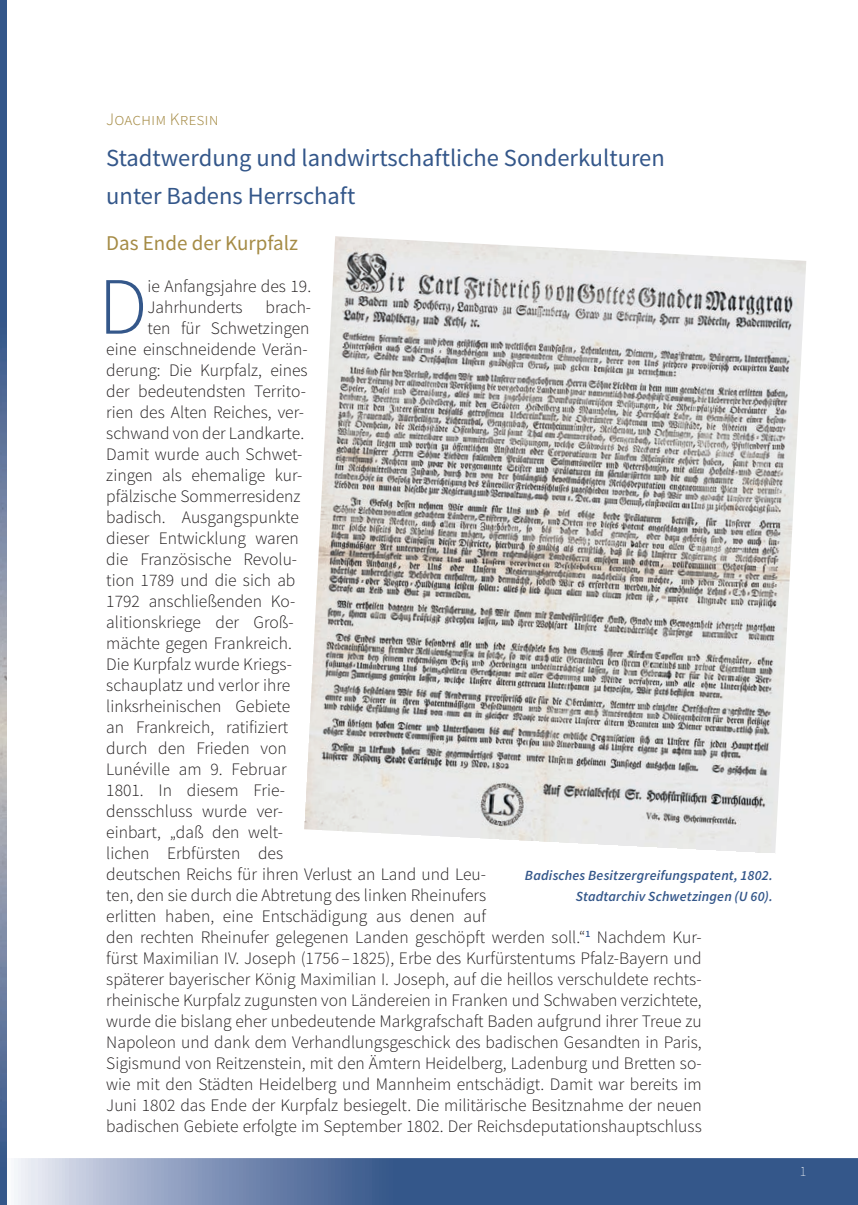
<style>
.page{position:relative;width:858px;height:1205px;background:#fff}
.page>*{position:absolute;margin:0;border:0;box-sizing:border-box;transform-origin:0 0}
.t1{font:300 81.2px "Source Sans Pro";color:#34578a}
.t2{font:24.5px/38.5px "Source Sans Pro";color:#34578a}
.t3{font:21px "Source Sans Pro";color:#a58b45}
.t4{font:300 17.5px/21px "Source Sans Pro";color:#231f20}
.t5{font:300 17.5px "Source Sans Pro";color:#a58b45}
.t6{font:italic 600 14px/21px "Source Sans Pro";letter-spacing:.01em;color:#34578a;text-align:right}
.t7{font:200 14px "Source Sans Pro";color:#fff}
</style>
<div class="page">
<div style="left:0;top:0;width:7px;height:1205px;background:#34578a"></div>
<img style="left:0;top:348px;width:7px;height:793px">
<img style="left:304px;top:236px;width:502px;height:617px">
<svg style="left:14px;top:1158px;width:844px;height:47px;background:#5b76a1"></svg>
<p class="t5" style="left:106px;top:108px;width:114px">JOACHIM KRESIN</p>
<h2 class="t2" style="left:106px;top:138px;width:560px">Stadtwerdung und landwirtschaftliche Sonderkulturen unter Badens Herrschaft</h2>
<p class="t3" style="left:106px;top:229px;width:193px">Das Ende der Kurpfalz</p>
<h1 class="t1" style="left:98px;top:257px;width:51px">D</h1>
<p class="t4" style="left:147px;top:275px;width:165px">ie Anfangsjahre des 19.<br>Jahrhunderts</p>
<p class="t4" style="left:265px;top:296px;width:47px">brach-</p>
<p class="t4" style="left:147px;top:317px;width:163px">ten für Schwetzingen</p>
<p class="t4" style="left:106px;top:338px;width:203px">eine einschneidende Verän-</p>
<p class="t4" style="left:106px;top:359px;width:203px">derung: Die Kurpfalz, eines</p>
<p class="t4" style="left:106px;top:380px;width:201px">der bedeutendsten Territo-</p>
<p class="t4" style="left:106px;top:401px;width:199px">rien des Alten Reiches, ver-</p>
<p class="t4" style="left:106px;top:422px;width:199px">schwand von der Landkarte.</p>
<p class="t4" style="left:106px;top:443px;width:197px">Damit wurde auch Schwet-</p>
<p class="t4" style="left:106px;top:464px;width:197px">zingen als ehemalige kur-</p>
<p class="t4" style="left:106px;top:485px;width:196px">pfälzische Sommerresidenz</p>
<p class="t4" style="left:106px;top:506px;width:194px">badisch. Ausgangspunkte</p>
<p class="t4" style="left:106px;top:527px;width:194px">dieser Entwicklung waren</p>
<p class="t4" style="left:106px;top:548px;width:192px">die Französische Revolu-</p>
<p class="t4" style="left:106px;top:569px;width:190px">tion 1789 und die sich ab</p>
<p class="t4" style="left:106px;top:590px;width:190px">1792 anschließenden Ko-</p>
<p class="t4" style="left:106px;top:611px;width:189px">alitionskriege der Groß-</p>
<p class="t4" style="left:106px;top:632px;width:187px">mächte gegen Frankreich.</p>
<p class="t4" style="left:106px;top:653px;width:187px">Die Kurpfalz wurde Kriegs-</p>
<p class="t4" style="left:106px;top:674px;width:185px">schauplatz und verlor ihre</p>
<p class="t4" style="left:106px;top:695px;width:185px">linksrheinischen Gebiete</p>
<p class="t4" style="left:106px;top:716px;width:183px">an Frankreich, ratifiziert</p>
<p class="t4" style="left:106px;top:737px;width:182px">durch den Frieden von</p>
<p class="t4" style="left:106px;top:758px;width:182px">Lunéville am 9. Februar</p>
<p class="t4" style="left:106px;top:779px;width:180px">1801. In diesem Frie-</p>
<p class="t4" style="left:106px;top:800px;width:178px">densschluss wurde ver-</p>
<p class="t4" style="left:106px;top:821px;width:178px">einbart, „daß den welt-</p>
<p class="t4" style="left:106px;top:842px;width:178px">lichen Erbfürsten des</p>
<p class="t4" style="left:106px;top:863px;width:381px">deutschen Reichs für ihren Verlust an Land und Leu-</p>
<p class="t4" style="left:106px;top:884px;width:381px">ten, den sie durch die Abtretung des linken Rheinufers</p>
<p class="t4" style="left:106px;top:905px;width:381px">erlitten haben, eine Entschädigung aus denen auf</p>
<p class="t4" style="left:106px;top:926px;width:597px">den rechten Rheinufer gelegenen Landen geschöpft werden soll.“<sup>1</sup> Nachdem Kur-</p>
<p class="t4" style="left:106px;top:947px;width:596px">fürst Maximilian IV. Joseph (1756 – 1825), Erbe des Kurfürstentums Pfalz-Bayern und</p>
<p class="t4" style="left:106px;top:968px;width:596px">späterer bayerischer König Maximilian I. Joseph, auf die heillos verschuldete rechts-</p>
<p class="t4" style="left:106px;top:989px;width:597px">rheinische Kurpfalz zugunsten von Ländereien in Franken und Schwaben verzichtete,</p>
<p class="t4" style="left:106px;top:1010px;width:596px">wurde die bislang eher unbedeutende Markgrafschaft Baden aufgrund ihrer Treue zu</p>
<p class="t4" style="left:106px;top:1031px;width:596px">Napoleon und dank dem Verhandlungsgeschick des badischen Gesandten in Paris,</p>
<p class="t4" style="left:106px;top:1052px;width:597px">Sigismund von Reitzenstein, mit den Ämtern Heidelberg, Ladenburg und Bretten so-</p>
<p class="t4" style="left:106px;top:1073px;width:596px">wie mit den Städten Heidelberg und Mannheim entschädigt. Damit war bereits im</p>
<p class="t4" style="left:106px;top:1094px;width:596px">Juni 1802 das Ende der Kurpfalz besiegelt. Die militärische Besitznahme der neuen</p>
<p class="t4" style="left:106px;top:1115px;width:596px">badischen Gebiete erfolgte im September 1802. Der Reichsdeputationshauptschluss</p>
<p class="t6" style="left:524px;top:864px;width:249px">Badisches Besitzergreifungspatent, 1802.<br>Stadtarchiv Schwetzingen (U 60).</p>
<p class="t7" style="left:799px;top:1162px;width:8px">1</p>
</div>
